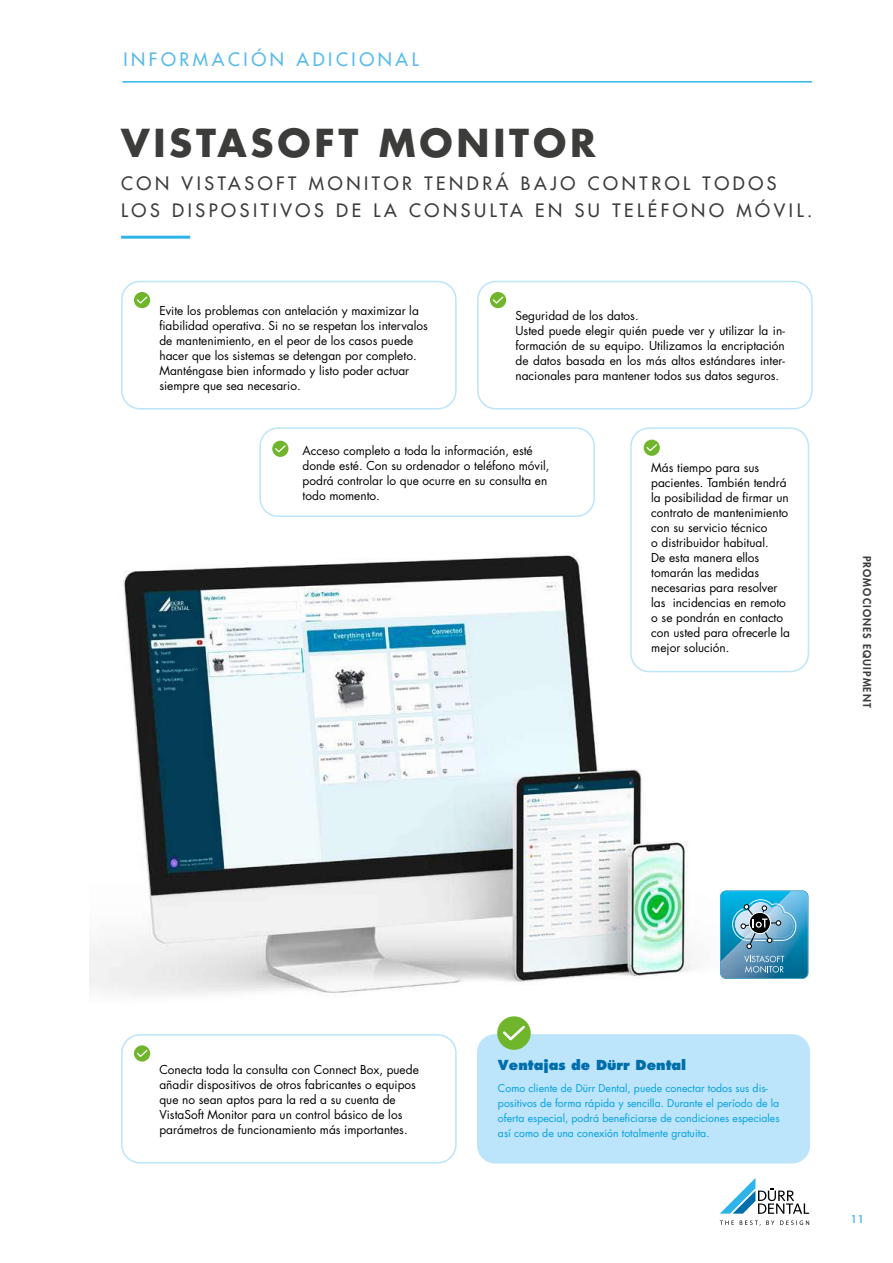
<style>
.page{position:relative;width:893px;height:1263px;background:#fff}
.page>*{position:absolute;margin:0;border:0;box-sizing:border-box;transform-origin:0 0}
.t1{font:700 37.5px "Futura Std";letter-spacing:.1em;color:#3c3c3b}
.t2{font:500 18px/27px "Futura Std";letter-spacing:.2em;color:#3c3c3b}
.t3{font:500 18px "Futura Std";letter-spacing:.2em;color:#57bbec}
.t4{font:800 13.5px "Futura";color:#006eab}
.t5{font:12px/15px "Futura Std";color:#000}
.t6{font:10.5px/15px "Futura Std";color:#009fe3}
.t7{font:800 10.5px "Futura Std";letter-spacing:.1em;color:#3c3c3b}
.t8{font:800 10.5px "Futura Std";color:#57bbec}
</style>
<div class="page">
<svg style="left:720px;top:1178px;width:89px;height:36px"></svg>
<svg style="left:720px;top:1220px;width:89px;height:6px"></svg>
<img style="left:89px;top:468px;width:721px;height:594px">
<hr style="left:121px;top:236px;width:69px;height:3px;background:#2fb4e9">
<hr style="left:122px;top:81px;width:690px;height:2px;background:#2fb4e9">
<div style="left:121px;top:281px;width:336px;height:128px;border:2px solid #bce4fa;border-radius:18px"></div>
<svg style="left:134px;top:292px;width:16px;height:16px"></svg>
<svg style="left:136px;top:295px;width:13px;height:10px"></svg>
<div style="left:477px;top:281px;width:336px;height:128px;border:2px solid #bce4fa;border-radius:18px"></div>
<svg style="left:490px;top:292px;width:16px;height:16px"></svg>
<svg style="left:492px;top:295px;width:13px;height:10px"></svg>
<div style="left:630px;top:427px;width:179px;height:245px;border:2px solid #bce4fa;border-radius:18px"></div>
<svg style="left:644px;top:440px;width:16px;height:16px"></svg>
<svg style="left:645px;top:443px;width:13px;height:9px"></svg>
<div style="left:121px;top:1034px;width:336px;height:129px;border:2px solid #bce4fa;border-radius:18px"></div>
<div style="left:134px;top:1045px;width:16px;height:16px;background:#70b62c;border-radius:50%"></div>
<svg style="left:136px;top:1050px;width:12px;height:7px"></svg>
<div style="left:259px;top:427px;width:336px;height:90px;border:2px solid #bce4fa;border-radius:18px"></div>
<svg style="left:272px;top:441px;width:16px;height:16px"></svg>
<svg style="left:274px;top:444px;width:13px;height:9px"></svg>
<div style="left:477px;top:1034px;width:333px;height:129px;background:#bce4fa;border-radius:18px"></div>
<div style="left:497px;top:1016px;width:34px;height:34px;background:#70b62c;border-radius:50%"></div>
<svg style="left:503px;top:1025px;width:22px;height:16px"></svg>
<img style="left:720px;top:891px;width:88px;height:88px">
<h2 class="t3" style="left:123px;top:48px;width:297px">INFORMACIÓN ADICIONAL</h2>
<h1 class="t1" style="left:121px;top:118px;width:476px">VISTASOFT MONITOR</h1>
<h2 class="t2" style="left:121px;top:170px;width:693px">CON VISTASOFT MONITOR TENDRÁ BAJO CONTROL TODOS<br>LOS DISPOSITIVOS DE LA CONSULTA EN SU TELÉFONO MÓVIL.</h2>
<p class="t5" style="left:159px;top:303px;width:270px">Evite los problemas con antelación y maximizar la fiabilidad operativa. Si no se respetan los intervalos de mantenimiento, en el peor de los casos puede hacer que los sistemas se detengan por completo.<br>Manténgase bien informado y listo poder actuar siempre que sea necesario.</p>
<p class="t5" style="left:515px;top:308px;width:271px">Seguridad de los datos.<br>Usted puede elegir quién puede ver y utilizar la in&shy;formación de su equipo. Utilizamos la encriptación de datos basada en los más altos estándares inter&shy;nacionales para mantener todos sus datos seguros.</p>
<p class="t5" style="left:303px;top:443px;width:248px">Acceso completo a toda la información, esté donde esté. Con su ordenador o teléfono móvil, podrá controlar lo que ocurre en su consulta en todo momento.</p>
<p class="t5" style="left:651px;top:460px;width:140px">Más tiempo para sus pacientes. También tendrá la posibilidad de firmar un contrato de mantenimiento con su servicio técnico<br>o distribuidor habitual.<br>De esta manera ellos tomarán las medidas necesarias para resolver las incidencias en remoto o se pondrán en contacto con usted para ofrecerle la mejor solución.</p>
<p class="t7" style="left:874px;top:556px;width:153px;rotate:90deg">PROMOCIONES EQUIPMENT</p>
<p class="t5" style="left:159px;top:1062px;width:261px">Conecta toda la consulta con Connect Box, puede añadir dispositivos de otros fabricantes o equipos que no sean aptos para la red a su cuenta de VistaSoft Monitor para un control básico de los parámetros de funcionamiento más importantes.</p>
<p class="t4" style="left:498px;top:1057px;width:190px">Ventajas de Dürr Dental</p>
<p class="t6" style="left:498px;top:1080px;width:283px">Como cliente de Dürr Dental, puede conectar todos sus dis&shy;positivos de forma rápida y sencilla. Durante el período de la oferta especial, podrá beneficiarse de condiciones especiales así como de una conexión totalmente gratuita.</p>
<p class="t8" style="left:851px;top:1212px;width:15px">11</p>
</div>
